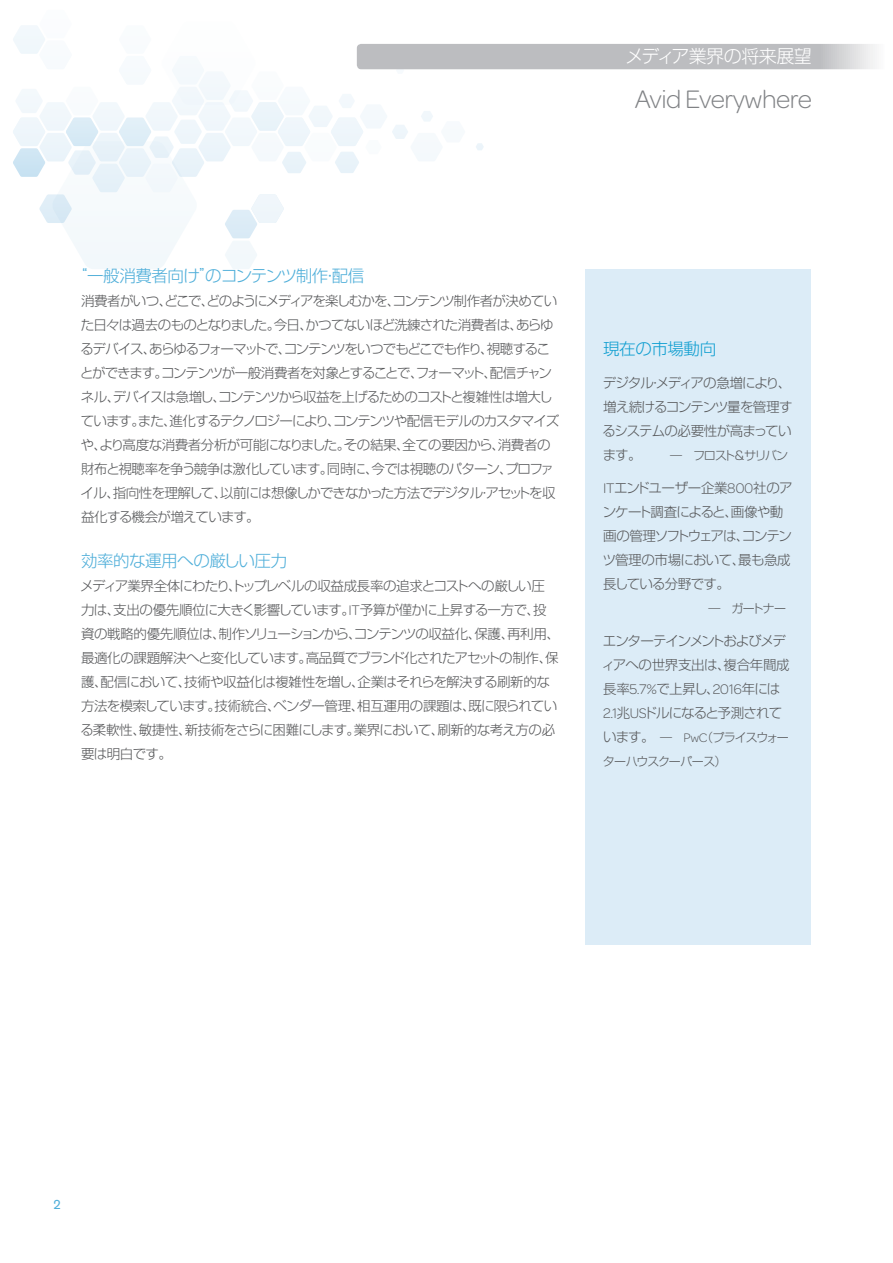
<style>
.page{position:relative;width:893px;height:1263px;background:#fff}
.page>*{position:absolute;margin:0;border:0;box-sizing:border-box;transform-origin:0 0}
.t1{font:300 27px "Avid Omnes";letter-spacing:-.02em;color:#808285}
.t2{font:300 18px "Shin Go Pro";letter-spacing:-.025em;color:#fff}
.t3{font:300 16.5px "Shin Go Pro";letter-spacing:-.025em;color:#4eaed9}
.t4{font:300 16.5px "Shin Go Pro";letter-spacing:-.025em;color:#119fd1}
.t5{font:300 13.5px/24px "Shin Go Pro";letter-spacing:-.06em;color:#57585a}
.t6{font:13.5px "Akzidenz Grotesk BE";color:#4eaed9}
.t7{font:300 12px/24px "Shin Go Pro";letter-spacing:-.09em;color:#57585a}
.s1{font-family:"Avid Omnes";font-size:14.85px}
.s2{font-size:13.5px}
.s3{font-family:"Avid Omnes";font-size:13.2px}
</style>
<div class="page">
<svg style="left:13px;top:26px;width:862px;height:243px"></svg>
<div style="left:585px;top:269px;width:225px;height:676px;background:#dcecf7"></div>
<h2 class="t2" style="left:626px;top:42px;width:188px">メディア業界の将来展望</h2>
<h1 class="t1" style="left:635px;top:82px;width:179px">Avid Everywhere</h1>
<p class="t3" style="left:71px;top:262px;width:295px">“一般消費者向け”のコンテンツ制作・配信</p>
<p class="t5" style="left:80px;top:287px;width:481px">消費者がいつ、どこで、どのようにメディアを楽しむかを、コンテンツ制作者が決めていた日々は過去のものとなりました。今日、かつてないほど洗練された消費者は、あらゆるデバイス、あらゆるフォーマットで、コンテンツをいつでもどこでも作り、視聴することができます。コンテンツが一般消費者を対象とすることで、フォーマット、配信チャンネル、デバイスは急増し、コンテンツから収益を上げるためのコストと複雑性は増大しています。また、進化するテクノロジーにより、コンテンツや配信モデルのカスタマイズや、より高度な消費者分析が可能になりました。その結果、全ての要因から、消費者の財布と視聴率を争う競争は激化しています。同時に、今では視聴のパターン、プロファイル、指向性を理解して、以前には想像しかできなかった方法でデジタル・アセットを収益化する機会が増えています。</p>
<p class="t3" style="left:81px;top:547px;width:208px">効率的な運用への厳しい圧力</p>
<p class="t5" style="left:80px;top:572px;width:481px">メディア業界全体にわたり、トップレベルの収益成長率の追求とコストへの厳しい圧力は、支出の優先順位に大きく影響しています。<span class="s1">IT</span>予算が僅かに上昇する一方で、投資の戦略的優先順位は、制作ソリューションから、コンテンツの収益化、保護、再利用、最適化の課題解決へと変化しています。高品質でブランド化されたアセットの制作、保護、配信において、技術や収益化は複雑性を増し、企業はそれらを解決する刷新的な方法を模索しています。技術統合、ベンダー管理、相互運用の課題は、既に限られている柔軟性、敏捷性、新技術をさらに困難にします。業界において、刷新的な考え方の必要は明白です。</p>
<p class="t4" style="left:603px;top:336px;width:115px">現在の市場動向</p>
<p class="t5" style="left:603px;top:370px;width:191px;text-align:justify">デジタル・メディアの急増により、増え続けるコンテンツ量を管理するシステムの必要性が高まっています。</p>
<p class="t7" style="left:670px;top:442px;width:119px">― フロスト＆サリバン</p>
<p class="t5" style="left:602px;top:475px;width:192px"><span class="s1">IT</span>エンドユーザー企業<span class="s1">800</span>社のアンケート調査によると、画像や動画の管理ソフトウェアは、コンテンツ管理の市場において、最も急成長している分野です。</p>
<p class="t7" style="left:708px;top:595px;width:79px">― ガートナー</p>
<p class="t5" style="left:601px;top:628px;width:190px">エンターテインメントおよびメディアへの世界支出は、複合年間成長率<span class="s1">5.7%</span>で上昇し、<span class="s1">2016</span>年には<br><span class="s1">2.1</span>兆<span class="s1">US</span>ドルになると予測されて</p>
<p class="t7" style="left:603px;top:724px;width:188px"><span class="s2">います。</span> ― <span class="s3">PwC</span>（プライスウォーターハウスクーパース）</p>
<p class="t6" style="left:53px;top:1196px;width:9px">2</p>
</div>
